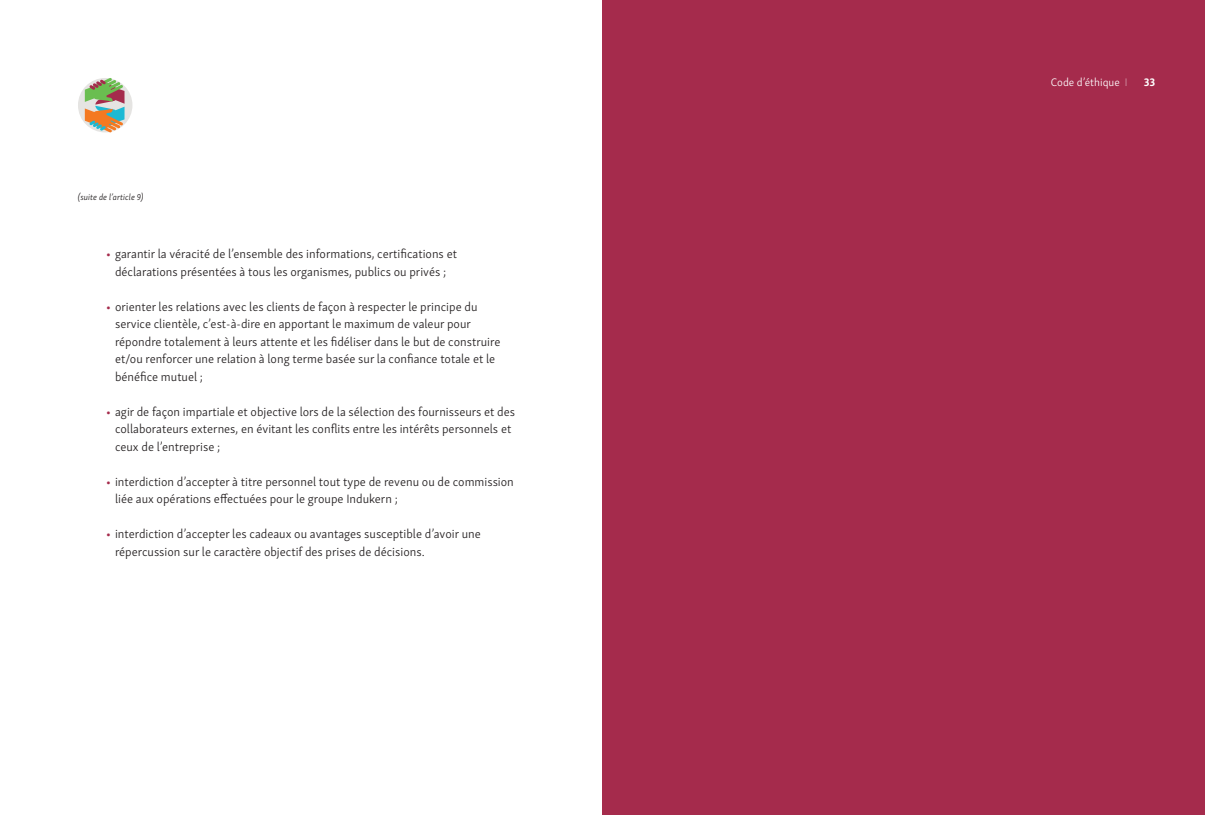
<style>
.page{position:relative;width:1205px;height:815px;background:#fff}
.page>*{position:absolute;margin:0;border:0;box-sizing:border-box;transform-origin:0 0}
.t1{font:300 12.5px/17.5px "Skolar Sans Latn";color:#231f20}
.t2{font:300 11.25px "Skolar Sans Latn";color:#fff}
.t3{font:700 11.25px "Skolar Sans Latn";color:#fff}
.t4{font:italic 300 8.75px "Skolar Sans Latn";letter-spacing:.01em;color:#231f20}
.s1{font-weight:700;color:#a52b4c}
.s2{font-weight:100}
</style>
<div class="page">
<div style="left:602px;top:0;width:603px;height:815px;background:#a52b4c"></div>
<svg style="left:78px;top:78px;width:54px;height:54px"></svg>
<svg style="left:85px;top:78px;width:40px;height:55px;background:#b1ad8b"></svg>
<p class="t4" style="left:78px;top:190px;width:67px">(suite de l’article 9)</p>
<p class="t1" style="left:106px;top:244px;width:352px;text-align:center"><span class="s1">•</span> garantir la véracité de l’ensemble des informations, certifications et déclarations présentées à tous les organismes, publics ou privés ;</p>
<p class="t1" style="left:115px;top:297px;width:387px;text-indent:-9px"><span class="s1">•</span> orienter les relations avec les clients de façon à respecter le principe du service clientèle, c’est-à-dire en apportant le maximum de valeur pour répondre totalement à leurs attente et les fidéliser dans le but de construire et/ou renforcer une relation à long terme basée sur la confiance totale et le bénéfice mutuel ;</p>
<p class="t1" style="left:115px;top:402px;width:402px;text-indent:-9px"><span class="s1">•</span> agir de façon impartiale et objective lors de la sélection des fournisseurs et des collaborateurs externes, en évitant les conflits entre les intérêts personnels et ceux de l’entreprise ;</p>
<p class="t1" style="left:115px;top:472px;width:400px;text-indent:-9px"><span class="s1">•</span> interdiction d’accepter à titre personnel tout type de revenu ou de commission liée aux opérations effectuées pour le groupe Indukern ;</p>
<p class="t1" style="left:115px;top:524px;width:367px;text-indent:-9px"><span class="s1">•</span> interdiction d’accepter les cadeaux ou avantages susceptible d’avoir une répercussion sur le caractère objectif des prises de décisions.</p>
<p class="t2" style="left:1051px;top:74px;width:78px">Code d’éthique <span class="s2">I</span></p>
<p class="t3" style="left:1144px;top:73px;width:13px">33</p>
</div>
